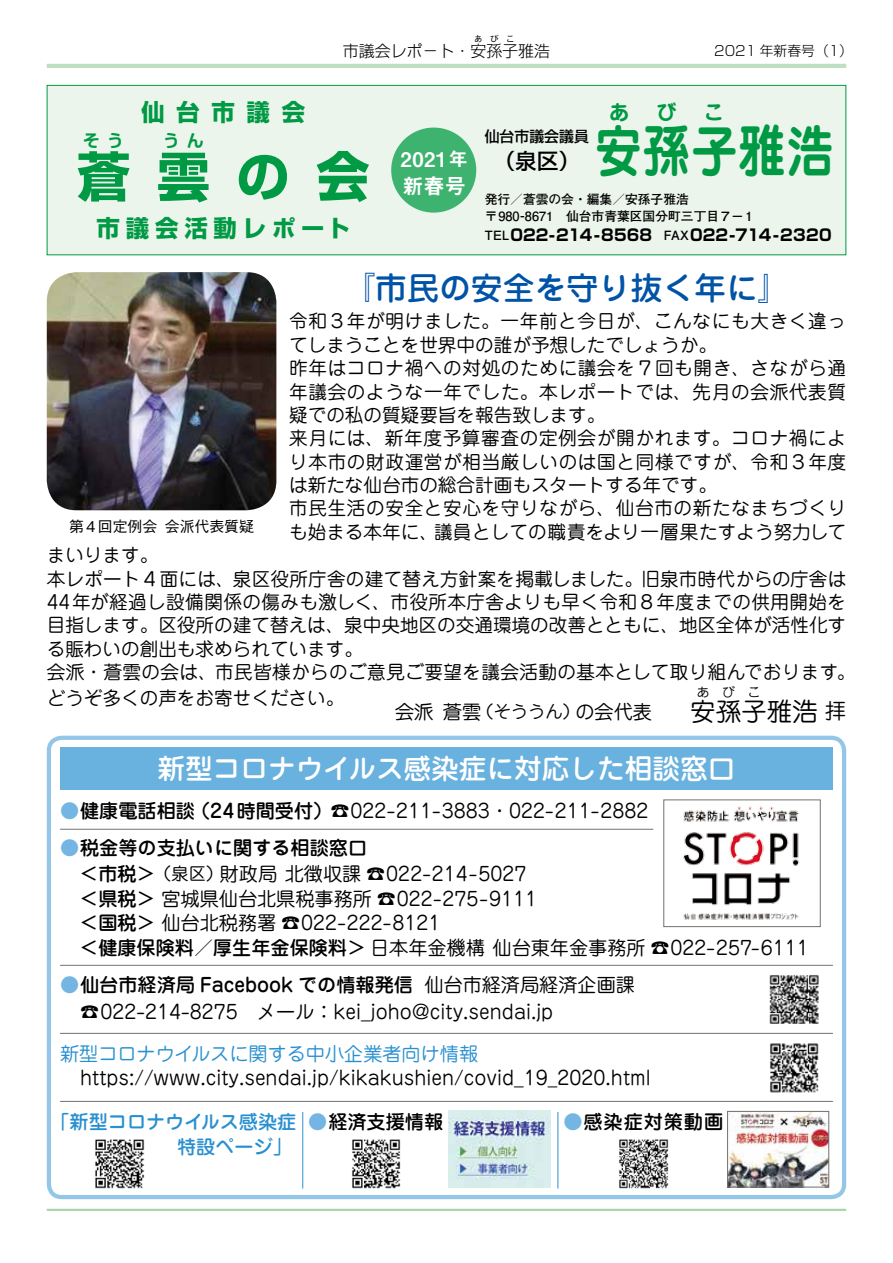
<style>
.page{position:relative;width:893px;height:1263px;background:#fff}
.page>*{position:absolute;margin:0;border:0;box-sizing:border-box;transform-origin:0 0}
.t1{font:700 56.4px "Jun 501 Pro";letter-spacing:.025em;color:#094;scale:.83 1}
.t2{font:700 53.1px "Shin Go Pro";color:#094}
.t3{font:500 31.95px "Jun 34 Pro";color:#0053a6}
.t4{font:500 27.6px "Jun 34 Pro";color:#fff}
.t5{font:25.5px "Jun 201 Pro";color:#000}
.t6{font:700 23.4px "Shin Go Pro";letter-spacing:.25em;color:#094}
.t7{font:500 21.3px "Shin Go Pro";color:#000}
.t8{font:21.3px "Midashi Go Pro MB31";color:#fff}
.t9{font:20.25px "Midashi Go Pro MB31";color:#fff}
.t10{font:700 20.25px "Jun 501 Pro";color:#094}
.t11{font:19.2px/24.5px "Jun 201 Pro";color:#000}
.t12{font:500 19.2px "Jun 34 Pro";color:#000}
.t13{font:19.2px "Jun 201 Pro";color:#2990d0}
.t14{font:500 19.2px/25.5px "Jun 34 Pro";color:#2990d0;text-align:right}
.t15{font:500 19.2px "Jun 34 Pro";letter-spacing:.05em;color:#000}
.t16{font:18.6px/23.4px "Jun 201 Pro";letter-spacing:.02em;color:#000}
.t17{font:18.6px "Jun 201 Pro";color:#000}
.t18{font:700 16.95px "Shin Go Pro De";color:#094}
.t19{font:700 15.9px "Shin Go Pr 5";color:#000}
.t20{font:300 15.9px "Shin Go Pro";color:#000}
.t21{font:500 14.85px "Gothic BBB Pr 5";color:#000}
.t22{font:500 14.85px "Shin Go Pro";color:#000}
.t23{font:300 13.8px "Shin Go Pr 5";color:#000}
.t24{font:700 12.75px/17px "Futo Go B101 Pro";color:#000}
.t25{font:12.75px "Jun 201 Pro";color:#000}
.t26{font:300 8.55px "Shin Go Pro";color:#000}
.s1{font-size:19.2px}
.s2{font-family:"Futo Go B101 Pro";font-size:12.75px}
.s3{font-size:21.3px}
.s4{font-size:17.25px}
.s5{font-size:25.5px}
.s6{color:#74b5e4}
.s7{font-family:"Jun 34 Pro";font-weight:500}
.s8{font-family:"Jun 201 Pro";font-weight:400;color:#74b5e4}
.s9{font-family:"Jun 201 Pro";font-weight:400}
</style>
<div class="page">
<hr style="left:47px;top:64px;width:799px;height:4px;background:#bedfc2">
<hr style="left:47px;top:1209px;width:799px;height:2px;background:#a5d4ad">
<div style="left:47px;top:736px;width:799px;height:463px;border:4px solid #2990d0;border-radius:13px"></div>
<div style="left:60px;top:747px;width:773px;height:43px;background:#69b1de"></div>
<div style="left:47px;top:85px;width:799px;height:170px;background:#ebf5ec;border:1px solid #094"></div>
<div style="left:391px;top:128px;width:85px;height:85px;background:#3eb370;border-radius:50%"></div>
<img style="left:47px;top:272px;width:229px;height:238px">
<hr style="left:60px;top:1033px;width:773px;height:1px;background:#727171">
<hr style="left:60px;top:965px;width:773px;height:1px;background:#727171">
<hr style="left:60px;top:829px;width:593px;height:1px;background:#727171">
<hr style="left:60px;top:1101px;width:773px;height:1px;background:#727171">
<img style="left:769px;top:975px;width:50px;height:49px">
<img style="left:770px;top:1043px;width:49px;height:50px">
<img style="left:683px;top:806px;width:117px;height:114px">
<div style="left:663px;top:799px;width:158px;height:128px;border:1px solid #727171"></div>
<img style="left:729px;top:1113px;width:98px;height:72px">
<div style="left:727px;top:1111px;width:102px;height:76px;border:1px solid #727171"></div>
<img style="left:619px;top:1139px;width:50px;height:50px">
<img style="left:352px;top:1139px;width:49px;height:50px">
<img style="left:95px;top:1139px;width:50px;height:50px">
<img style="left:449px;top:1111px;width:102px;height:76px">
<hr style="left:302px;top:1112px;width:1px;height:76px;background:#2990d0">
<hr style="left:557px;top:1112px;width:1px;height:76px;background:#2990d0">
<p class="t26" style="left:474px;top:31px;width:42px">あびこ</p>
<p class="t20" style="left:343px;top:37px;width:209px">市議会レポ－ト・安孫子雅浩</p>
<p class="t23" style="left:714px;top:39px;width:140px">2021 年新春号（1）</p>
<p class="t6" style="left:141px;top:93px;width:165px">仙台市議会</p>
<p class="t18" style="left:83px;top:126px;width:122px">そう　　うん</p>
<h2 class="t2" style="left:77px;top:134px;width:294px">蒼雲の会</h2>
<p class="t6" style="left:97px;top:210px;width:255px">市議会活動レポート</p>
<p class="t9" style="left:401px;top:143px;width:69px">2021<span class="s1">年</span></p>
<p class="t8" style="left:402px;top:169px;width:65px">新春号</p>
<p class="t10" style="left:609px;top:96px;width:22px">あ</p>
<p class="t10" style="left:656px;top:96px;width:22px">び</p>
<p class="t10" style="left:704px;top:96px;width:22px">こ</p>
<h1 class="t1" style="left:595px;top:106px;width:288px">安孫子雅浩</h1>
<p class="t22" style="left:485px;top:124px;width:106px">仙台市議会議員</p>
<p class="t7" style="left:494px;top:143px;width:87px">（泉区）</p>
<p class="t24" style="left:485px;top:189px;width:272px">発行／蒼雲の会・編集／安孫子雅浩〒980-8671　仙台市青葉区国分町三丁目７−１</p>
<p class="t19" style="left:485px;top:222px;width:348px"><span class="s2">TEL</span>022-214-8568<span class="s2">　FAX</span>022-714-2320</p>
<h3 class="t3" style="left:343px;top:263px;width:448px">『市民の安全を守り抜く年に』</h3>
<p class="t16" style="left:289px;top:308px;width:559px">令和３年が明けました。一年前と今日が、こんなにも大きく違ってしまうことを世界中の誰が予想したでしょうか。<br>昨年はコロナ禍への対処のために議会を７回も開き、さながら通年議会のような一年でした。本レポートでは、先月の会派代表質疑での私の質疑要旨を報告致します。<br>来月には、新年度予算審査の定例会が開かれます。コロナ禍により本市の財政運営が相当厳しいのは国と同様ですが、令和３年度は新たな仙台市の総合計画もスタートする年です。<br>市民生活の安全と安心を守りながら、仙台市の新たなまちづくりも始まる本年に、議員としての職責をより一層果たすよう努力して</p>
<p class="t16" style="left:47px;top:541px;width:810px">まいります。<br>本レポート４面には、泉区役所庁舎の建て替え方針案を掲載しました。旧泉市時代からの庁舎は44年が経過し設備関係の傷みも激しく、市役所本庁舎よりも早く令和８年度までの供用開始を目指します。区役所の建て替えは、泉中央地区の交通環境の改善とともに、地区全体が活性化する賑わいの創出も求められています。<br>会派・蒼雲の会は、市民皆様からのご意見ご要望を議会活動の基本として取り組んでおります。</p>
<p class="t17" style="left:47px;top:683px;width:299px">どうぞ多くの声をお寄せください。</p>
<p class="t21" style="left:69px;top:514px;width:186px">第 4回定例会会派代表質疑</p>
<p class="t25" style="left:722px;top:682px;width:14px">び</p>
<p class="t25" style="left:748px;top:682px;width:14px">こ</p>
<p class="t25" style="left:697px;top:682px;width:14px">あ</p>
<h3 class="t5" style="left:716px;top:691px;width:132px">孫子雅浩 <span class="s3">拝</span></h3>
<p class="t11" style="left:395px;top:697px;width:322px">会派蒼雲<span class="s4">（そううん）</span>の会代表　　<span class="s5">安</span></p>
<h3 class="t4" style="left:158px;top:747px;width:579px">新型コロナウイルス感染症に対応した相談窓口</h3>
<p class="t11" style="left:60px;top:797px;width:590px"><span class="s6">●</span><span class="s7">健康電話相談（24時間受付）</span>☎022-211-3883・022-211-2882</p>
<p class="t12" style="left:60px;top:832px;width:309px"><span class="s8">●</span>税金等の支払いに関する相談窓口</p>
<p class="t11" style="left:79px;top:859px;width:731px"><span class="s7">＜市税＞</span><span class="s4">（泉区）</span>財政局北徴収課 ☎022-214-5027<br><span class="s7">＜県税＞</span>宮城県仙台北県税事務所 ☎022-275-9111<br><span class="s7">＜国税＞</span>仙台北税務署 ☎022-222-8121<br><span class="s7">＜健康保険料／厚生年金保険料＞</span>日本年金機構仙台東年金事務所 ☎022-257-6111</p>
<p class="t12" style="left:60px;top:969px;width:576px"><span class="s8">●</span>仙台市経済局 Facebook での情報発信 <span class="s9">仙台市経済局経済企画課</span></p>
<p class="t11" style="left:80px;top:998px;width:475px">☎022-214-8275　メール：kei_joho@city.sendai.jp</p>
<p class="t13" style="left:60px;top:1038px;width:420px">新型コロナウイルスに関する中小企業者向け情報</p>
<p class="t11" style="left:80px;top:1064px;width:572px">https://www.city.sendai.jp/kikakushien/covid_19_2020.html</p>
<p class="t14" style="left:50px;top:1107px;width:247px">「新型コロナウイルス感染症特設ページ」</p>
<p class="t12" style="left:308px;top:1106px;width:136px"><span class="s8">●</span>経済支援情報</p>
<p class="t15" style="left:563px;top:1106px;width:161px"><span class="s8">●</span>感染症対策動画</p>
</div>
